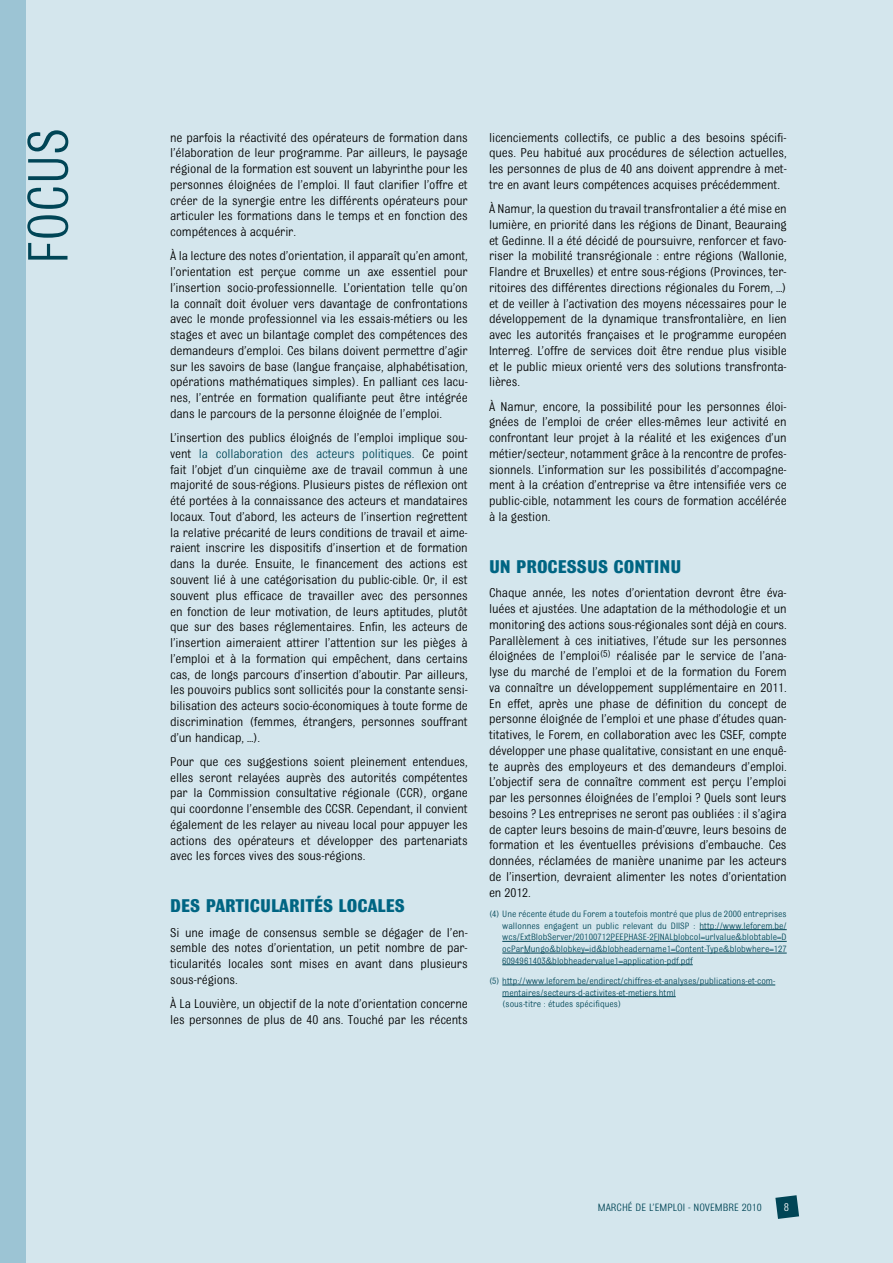
<style>
.page{position:relative;width:893px;height:1263px;background:#d4e6ed}
.page>*{position:absolute;margin:0;border:0;box-sizing:border-box;transform-origin:0 0}
.t1{font:60px "Bulldog";color:#004556;scale:.95 1}
.t2{font:700 19.5px "Bulldog";color:#006583}
.t3{font:13.5px/15.8px "Bulldog";letter-spacing:-.01em;color:#000;text-align:justify}
.t4{font:12px "Bulldog";color:#fff}
.t5{font:11.25px "Bulldog";color:#004556}
.t6{font:9.75px/11.7px "Bulldog";color:#004556;text-align:justify}
.s1{color:#004556}
</style>
<div class="page">
<svg style="left:775px;top:1195px;width:24px;height:24px"></svg>
<div style="left:0;top:0;width:26px;height:1263px;background:#9cc4d4"></div>
<hr style="left:700px;top:929px;width:87px;height:1px;background:#004556">
<hr style="left:502px;top:941px;width:285px;height:1px;background:#004556">
<hr style="left:502px;top:953px;width:285px;height:1px;background:#004556">
<hr style="left:502px;top:964px;width:191px;height:1px;background:#004556">
<hr style="left:502px;top:985px;width:273px;height:1px;background:#004556">
<hr style="left:502px;top:996px;width:174px;height:1px;background:#004556">
<h1 class="t1" style="left:18px;top:264px;width:146px;rotate:-90deg">FOCUS</h1>
<p class="t3" style="left:170px;top:129px;width:299px">ne parfois la réactivité des opérateurs de formation dans l’élaboration de leur programme. Par ailleurs, le paysage régional de la formation est souvent un labyrinthe pour les personnes éloignées de l’emploi. Il faut clarifier l’offre et créer de la synergie entre les différents opérateurs pour articuler les formations dans le temps et en fonction des compétences à acquérir.</p>
<p class="t3" style="left:170px;top:248px;width:299px">À la lecture des notes d’orientation, il apparaît qu’en amont, l’orientation est perçue comme un axe essentiel pour l’insertion socio-professionnelle. L’orientation telle qu’on la connaît doit évoluer vers davantage de confrontations avec le monde professionnel via les essais-métiers ou les stages et avec un bilantage complet des compétences des demandeurs d’emploi. Ces bilans doivent permettre d’agir sur les savoirs de base (langue française, alphabétisation, opérations mathématiques simples). En palliant ces lacu&shy;nes, l’entrée en formation qualifiante peut être intégrée dans le parcours de la personne éloignée de l’emploi.</p>
<p class="t3" style="left:170px;top:430px;width:299px">L’insertion des publics éloignés de l’emploi implique sou&shy;vent <span class="s1">la collaboration des acteurs politiques.</span> Ce point fait l’objet d’un cinquième axe de travail commun à une majorité de sous-régions. Plusieurs pistes de réflexion ont été portées à la connaissance des acteurs et mandataires locaux. Tout d’abord, les acteurs de l’insertion regrettent la relative précarité de leurs conditions de travail et aime&shy;raient inscrire les dispositifs d’insertion et de formation dans la durée. Ensuite, le financement des actions est souvent lié à une catégorisation du public-cible. Or, il est souvent plus efficace de travailler avec des personnes en fonction de leur motivation, de leurs aptitudes, plutôt que sur des bases réglementaires. Enfin, les acteurs de l’insertion aimeraient attirer l’attention sur les pièges à l’emploi et à la formation qui empêchent, dans certains cas, de longs parcours d’insertion d’aboutir. Par ailleurs, les pouvoirs publics sont sollicités pour la constante sensi&shy;bilisation des acteurs socio-économiques à toute forme de discrimination (femmes, étrangers, personnes souffrant d’un handicap, …).</p>
<p class="t3" style="left:170px;top:753px;width:299px">Pour que ces suggestions soient pleinement entendues, elles seront relayées auprès des autorités compétentes par la Commission consultative régionale (CCR), organe qui coordonne l’ensemble des CCSR. Cependant, il convient également de les relayer au niveau local pour appuyer les actions des opérateurs et développer des partenariats avec les forces vives des sous-régions.</p>
<h2 class="t2" style="left:170px;top:896px;width:236px">DES PARTICULARITÉS LOCALES</h2>
<p class="t3" style="left:170px;top:924px;width:299px">Si une image de consensus semble se dégager de l’en&shy;semble des notes d’orientation, un petit nombre de par&shy;ticularités locales sont mises en avant dans plusieurs sous-régions.</p>
<p class="t3" style="left:170px;top:996px;width:299px">À La Louvière, un objectif de la note d’orientation concerne les personnes de plus de 40 ans. Touché par les récents</p>
<p class="t3" style="left:489px;top:129px;width:299px">licenciements collectifs, ce public a des besoins spécifi&shy;ques. Peu habitué aux procédures de sélection actuelles, les personnes de plus de 40 ans doivent apprendre à met&shy;tre en avant leurs compétences acquises précédemment.</p>
<p class="t3" style="left:489px;top:201px;width:299px">À Namur, la question du travail transfrontalier a été mise en lumière, en priorité dans les régions de Dinant, Beauraing et Gedinne. Il a été décidé de poursuivre, renforcer et favo&shy;riser la mobilité transrégionale : entre régions (Wallonie, Flandre et Bruxelles) et entre sous-régions (Provinces, ter&shy;ritoires des différentes directions régionales du Forem, …) et de veiller à l’activation des moyens nécessaires pour le développement de la dynamique transfrontalière, en lien avec les autorités françaises et le programme européen Interreg. L’offre de services doit être rendue plus visible et le public mieux orienté vers des solutions transfronta&shy;lières.</p>
<p class="t3" style="left:489px;top:398px;width:299px">À Namur, encore, la possibilité pour les personnes éloi&shy;gnées de l’emploi de créer elles-mêmes leur activité en confrontant leur projet à la réalité et les exigences d’un métier/secteur, notamment grâce à la rencontre de profes&shy;sionnels. L’information sur les possibilités d’accompagne&shy;ment à la création d’entreprise va être intensifiée vers ce public-cible, notamment les cours de formation accélérée à la gestion.</p>
<h2 class="t2" style="left:489px;top:557px;width:194px">UN PROCESSUS CONTINU</h2>
<p class="t3" style="left:489px;top:585px;width:299px">Chaque année, les notes d’orientation devront être éva&shy;luées et ajustées. Une adaptation de la méthodologie et un monitoring des actions sous-régionales sont déjà en cours.<br>Parallèlement à ces initiatives, l’étude sur les personnes éloignées de l’emploi<sup>(5)</sup> réalisée par le service de l’ana&shy;lyse du marché de l’emploi et de la formation du Forem va connaître un développement supplémentaire en 2011.<br>En effet, après une phase de définition du concept de personne éloignée de l’emploi et une phase d’études quan&shy;titatives, le Forem, en collaboration avec les CSEF, compte développer une phase qualitative, consistant en une enquê&shy;te auprès des employeurs et des demandeurs d’emploi.<br>L’objectif sera de connaître comment est perçu l’emploi par les personnes éloignées de l’emploi ? Quels sont leurs besoins ? Les entreprises ne seront pas oubliées : il s’agira de capter leurs besoins de main-d’œuvre, leurs besoins de formation et les éventuelles prévisions d’embauche. Ces données, réclamées de manière unanime par les acteurs de l’insertion, devraient alimenter les notes d’orientation en 2012.</p>
<p class="t6" style="left:502px;top:908px;width:286px;text-indent:-13px">(4) Une récente étude du Forem a toutefois montré que plus de 2000 entreprises wallonnes engagent un public relevant du DIISP : http://www.leforem.be/ wcs/ExtBlobServer/20100712_PEE_PHASE-2_FINAL_blobcol=urlvalue&amp;blobtable=D ocPar_Mungo&amp;blobkey=id&amp;blobheadername1=Content-Type&amp;blobwhere=127<br>6094961403&amp;blobheadervalue1=application-pdf.pdf</p>
<p class="t6" style="left:502px;top:975px;width:274px;text-align:left;text-indent:-13px">(5) http://www.leforem.be/endirect/chiffres-et-analyses/publications-et-com&shy;mentaires/secteurs-d-activites-et-metiers.html<br>(sous-titre : études spécifiques)</p>
<p class="t5" style="left:598px;top:1202px;width:165px">MARCHÉ DE L’EMPLOI - NOVEMBRE 2010</p>
<p class="t4" style="left:784px;top:1201px;width:7px">8</p>
</div>
